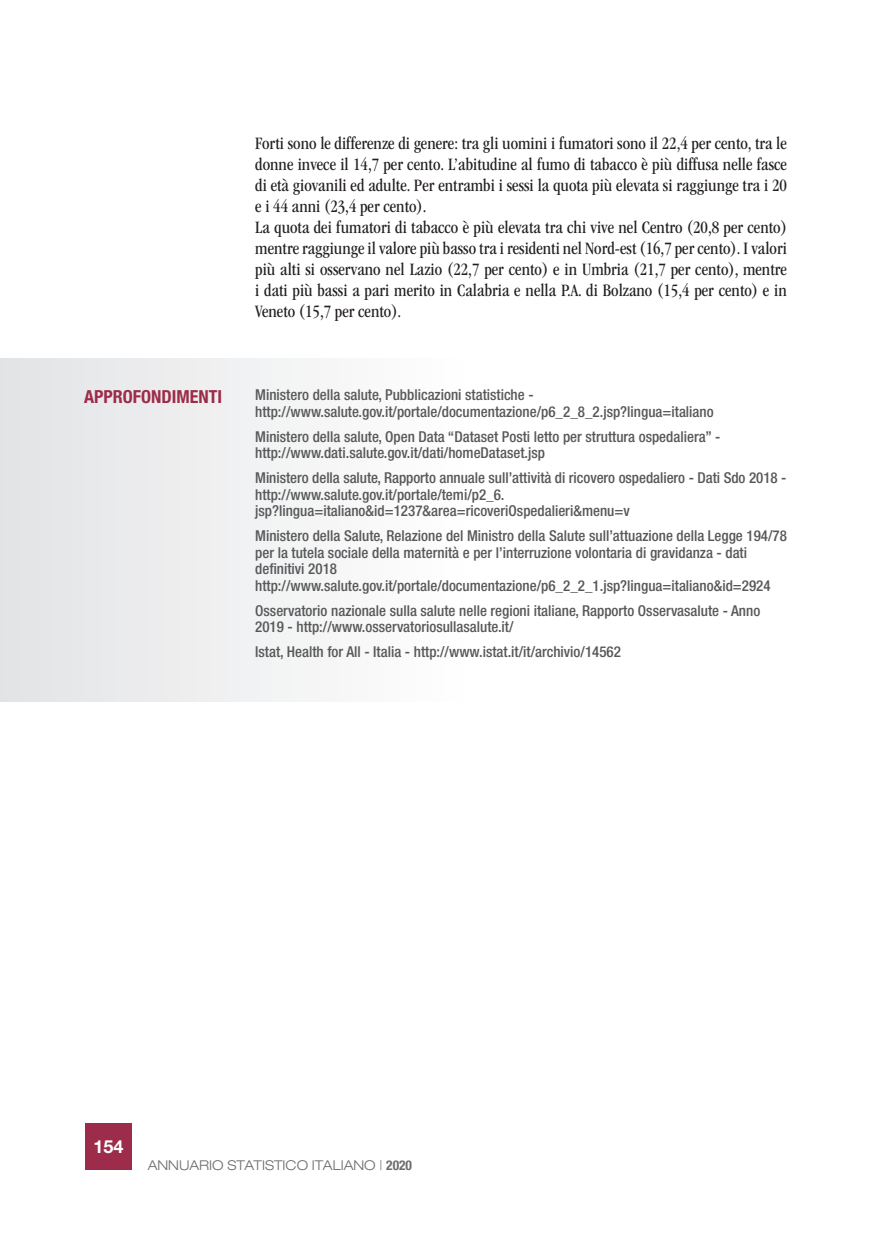
<style>
.page{position:relative;width:872px;height:1234px;background:#fff}
.page>*{position:absolute;margin:0;border:0;box-sizing:border-box;transform-origin:0 0}
.t1{font:condensed 18px/21px "ITC Garamond Std";color:#231f20}
.t2{font:700 condensed 18px "Helvetica Neue LT Std";color:#9c2c49}
.t3{font:700 18px "Helvetica Neue LT Std";color:#fff}
.t4{font:500 condensed 15px/16.5px "Helvetica Neue LT Std";color:#57585a}
.t5{font:300 expanded 13.5px "Helvetica Neue LT Std";color:#6c6d70}
.s1{font-weight:700;font-stretch:condensed}
</style>
<div class="page">
<div style="left:85px;top:1123px;width:47px;height:46px;background:#9c2c49"></div>
<div style="left:0;top:358px;width:872px;height:343px;background:linear-gradient(to right,#e8e9eb,#fff)"></div>
<p class="t2" style="left:84px;top:385px;width:139px">APPROFONDIMENTI</p>
<p class="t1" style="left:255px;top:132px;width:533px">Forti sono le differenze di genere: tra gli uomini i fumatori sono il 22,4 per cento, tra le donne invece il 14,7 per cento. L’abitudine al fumo di tabacco è più diffusa nelle fasce di età giovanili ed adulte. Per entrambi i sessi la quota più elevata si raggiunge tra i 20 e i 44 anni (23,4 per cento).<br>La quota dei fumatori di tabacco è più elevata tra chi vive nel Centro (20,8 per cento) mentre raggiunge il valore più basso tra i residenti nel Nord-est (16,7 per cento). I valori più alti si osservano nel Lazio (22,7 per cento) e in Umbria (21,7 per cento), mentre i dati più bassi a pari merito in Calabria e nella P.A. di Bolzano (15,4 per cento) e in Veneto (15,7 per cento).</p>
<p class="t4" style="left:255px;top:386px;width:460px">Ministero della salute, Pubblicazioni statistiche - http://www.salute.gov.it/portale/documentazione/p6_2_8_2.jsp?lingua=italiano</p>
<p class="t4" style="left:255px;top:428px;width:466px">Ministero della salute, Open Data “Dataset Posti letto per struttura ospedaliera” - http://www.dati.salute.gov.it/dati/homeDataset.jsp</p>
<p class="t4" style="left:255px;top:469px;width:533px">Ministero della salute, Rapporto annuale sull’attività di ricovero ospedaliero - Dati Sdo 2018 - http://www.salute.gov.it/portale/temi/p2_6. jsp?lingua=italiano&amp;id=1237&amp;area=ricoveriOspedalieri&amp;menu=v</p>
<p class="t4" style="left:255px;top:527px;width:533px">Ministero della Salute, Relazione del Ministro della Salute sull’attuazione della Legge 194/78 per la tutela sociale della maternità e per l’interruzione volontaria di gravidanza - dati definitivi 2018 http://www.salute.gov.it/portale/documentazione/p6_2_2_1.jsp?lingua=italiano&amp;id=2924</p>
<p class="t4" style="left:255px;top:602px;width:506px">Osservatorio nazionale sulla salute nelle regioni italiane, Rapporto Osservasalute - Anno<br>2019 - http://www.osservatoriosullasalute.it/</p>
<p class="t4" style="left:255px;top:643px;width:367px">Istat, Health for All - Italia - http://www.istat.it/it/archivio/14562</p>
<p class="t3" style="left:93px;top:1135px;width:32px">154</p>
<p class="t5" style="left:148px;top:1157px;width:266px">ANNUARIO STATISTICO ITALIANO | <span class="s1">2020</span></p>
</div>
